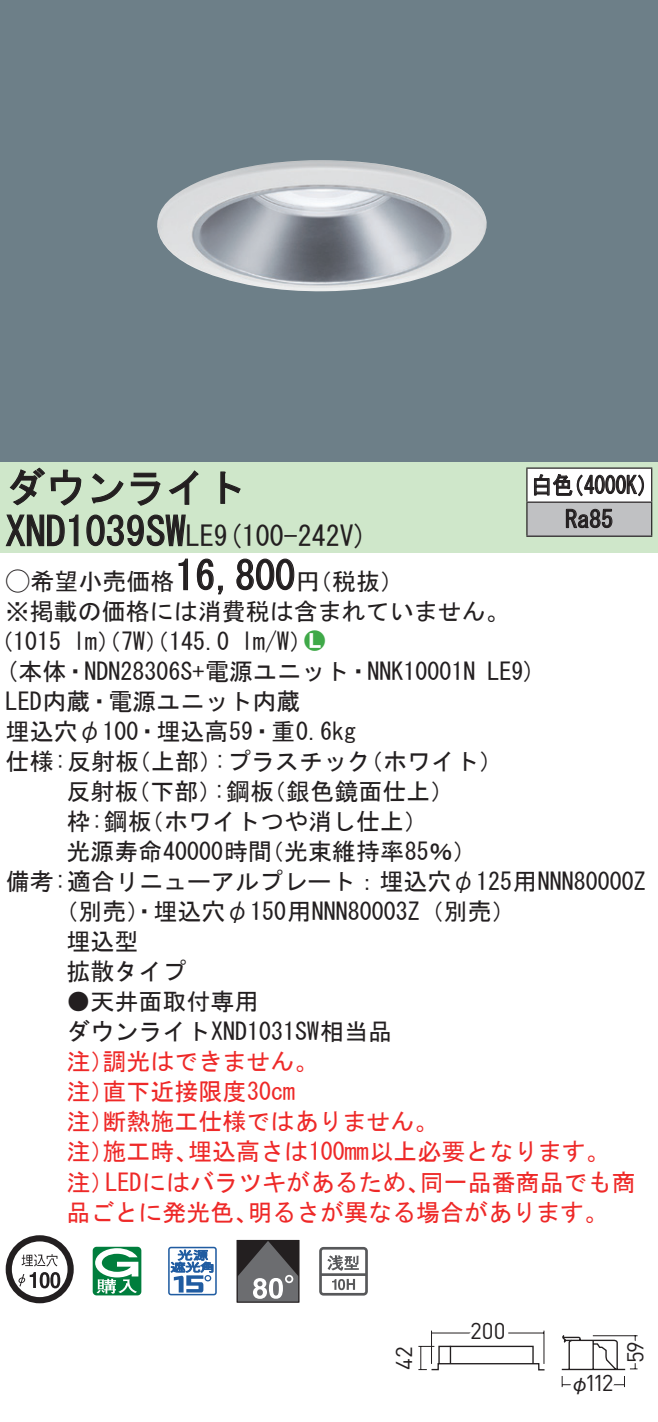
<style>
.page{position:relative;width:658px;height:1422px;background:#fff}
.page>*{position:absolute;margin:0;border:0;box-sizing:border-box;transform-origin:0 0}
.t1{font:40px "MS Gothic";color:#231f20}
.t2{font:28px "MS Gothic";color:#231f20}
.t3{font:24px/30.4px "MS Gothic";color:#231f20}
.t4{font:24px/30px "MS Gothic";color:#ee2928}
.t5{font:24px/34px "MS Gothic";color:#231f20;scale:.88 1}
.t6{font:24px "Ford Classification 1";color:#3fa948}
.t7{font:22.8px "DINOT";letter-spacing:-.025em;color:#231f20}
.t8{font:20px "Gothic BBB Pro Medium 90 pv RKSJ H";color:#231f20}
.s1{font-size:28px}
.s2{font-family:"Ford Classification 1"}
.s3{color:#fff}
</style>
<div class="page">
<div style="left:0;top:0;width:658px;height:462px;background:#6d7f88"></div>
<img style="left:157px;top:160px;width:330px;height:131px">
<div style="left:0;top:462px;width:658px;height:90px;background:#cfe7ca"></div>
<svg style="left:9px;top:467px;width:73px;height:39px"></svg>
<svg style="left:91px;top:473px;width:33px;height:30px"></svg>
<svg style="left:130px;top:472px;width:30px;height:34px"></svg>
<svg style="left:168px;top:470px;width:30px;height:35px"></svg>
<svg style="left:220px;top:471px;width:21px;height:33px"></svg>
<svg style="left:5px;top:514px;width:74px;height:32px"></svg>
<svg style="left:86px;top:514px;width:100px;height:33px"></svg>
<svg style="left:178px;top:558px;width:10px;height:32px"></svg>
<svg style="left:196px;top:558px;width:27px;height:37px"></svg>
<svg style="left:236px;top:558px;width:59px;height:32px"></svg>
<svg style="left:6px;top:1235px;width:68px;height:68px"></svg>
<svg style="left:40px;top:1271px;width:10px;height:17px"></svg>
<svg style="left:50px;top:1271px;width:10px;height:17px"></svg>
<svg style="left:93px;top:1246px;width:48px;height:49px"></svg>
<svg style="left:168px;top:1246px;width:49px;height:49px"></svg>
<div style="left:237px;top:1239px;width:62px;height:63px;border:1px solid #231f20"></div>
<svg style="left:237px;top:1240px;width:62px;height:61px;background:#636365"></svg>
<svg style="left:319px;top:1247px;width:49px;height:48px"></svg>
<div style="left:527px;top:468px;width:124px;height:34px;background:#fff"></div>
<div style="left:527px;top:502px;width:124px;height:34px;background:#c0c1c3"></div>
<hr style="left:526px;top:467px;width:126px;height:2px;background:#231f20">
<hr style="left:526px;top:468px;width:1px;height:33px;background:#231f20">
<hr style="left:651px;top:468px;width:1px;height:33px;background:#231f20">
<hr style="left:526px;top:501px;width:126px;height:2px;background:#231f20">
<hr style="left:526px;top:502px;width:1px;height:33px;background:#231f20">
<hr style="left:651px;top:502px;width:1px;height:33px;background:#231f20">
<hr style="left:526px;top:535px;width:126px;height:2px;background:#231f20">
<svg style="left:534px;top:474px;width:110px;height:23px"></svg>
<svg style="left:565px;top:508px;width:47px;height:20px"></svg>
<svg style="left:561px;top:1335px;width:77px;height:53px"></svg>
<svg style="left:418px;top:1330px;width:127px;height:41px"></svg>
<h1 class="t1" style="left:6px;top:467px;width:242px">ダウンライト</h1>
<p class="t2" style="left:214px;top:522px;width:155px">(9 100-242 (V</p>
<h1 class="t1" style="left:6px;top:511px;width:210px">XND1039SW<span class="s1">LE</span></h1>
<h1 class="t1" style="left:175px;top:555px;width:121px">16,800</h1>
<p class="t3" style="left:6px;top:566px;width:505px"><span class="s2">A</span>希望小売価格<br>※掲載の価格には消費税は含まれていません。</p>
<p class="t6" style="left:304px;top:629px;width:22px">2<span class="s3">7</span></p>
<p class="t3" style="left:296px;top:566px;width:109px">（円税抜(</p>
<p class="t3" style="left:241px;top:626px;width:73px">l m (W/</p>
<p class="t3" style="left:-11px;top:626px;width:74px">（1015</p>
<p class="t3" style="left:73px;top:626px;width:158px">lm）（ ）（W 7 145.0</p>
<p class="t5" style="left:565px;top:468px;width:56px;text-indent:-34px">白色<br>Ra85</p>
<p class="t5" style="left:563px;top:468px;width:110px">（4000 (K</p>
<p class="t3" style="left:6px;top:656px;width:471px">(本体・NDN28306 +S 電源ユニット・NNK10001N</p>
<p class="t3" style="left:6px;top:686px;width:296px">LED内蔵・電源ユニット内蔵</p>
<p class="t3" style="left:6px;top:716px;width:352px">埋込穴φ100・埋込高59・重0.6kg</p>
<p class="t3" style="left:359px;top:746px;width:145px">（ホワイト(</p>
<p class="t3" style="left:487px;top:656px;width:50px">LE (9</p>
<p class="t3" style="left:214px;top:746px;width:158px">:プラスチック</p>
<p class="t3" style="left:6px;top:746px;width:135px">仕様:反射板</p>
<p class="t3" style="left:127px;top:746px;width:97px">（上部）</p>
<p class="t3" style="left:66px;top:776px;width:74px">反射板</p>
<p class="t3" style="left:126px;top:776px;width:97px">（下部）</p>
<p class="t3" style="left:262px;top:776px;width:194px">（銀色鏡面仕上(</p>
<p class="t3" style="left:213px;top:776px;width:62px">:鋼板</p>
<p class="t3" style="left:66px;top:806px;width:87px">枠:鋼板</p>
<p class="t3" style="left:140px;top:806px;width:290px">（ホワイトつや消し仕上(</p>
<p class="t3" style="left:66px;top:836px;width:207px">光源寿命40000時間</p>
<p class="t3" style="left:6px;top:866px;width:641px">備考:適合リニューアルプレート：埋込穴φ125用NNN80000Z</p>
<p class="t3" style="left:54px;top:896px;width:463px">（別売）・埋込穴φ150用NNN80003 （Z 別売(</p>
<p class="t3" style="left:66px;top:926px;width:74px">埋込型</p>
<p class="t3" style="left:66px;top:956px;width:121px">拡散タイプ</p>
<p class="t3" style="left:66px;top:986px;width:327px">●天井面取付専用<br>ダウンライトXND1031SW相当品</p>
<p class="t4" style="left:102px;top:1046px;width:217px">調光はできません。</p>
<p class="t3" style="left:260px;top:836px;width:218px">（光束維持率85％(</p>
<p class="t4" style="left:102px;top:1046px;width:194px;text-indent:-36px">注）<br>直下近接限度30cm</p>
<p class="t4" style="left:102px;top:1076px;width:337px;text-indent:-36px">注）<br>断熱施工仕様ではありません。</p>
<p class="t4" style="left:66px;top:1106px;width:49px">注）</p>
<p class="t4" style="left:188px;top:1136px;width:423px">埋込高さは100mm以上必要となります。</p>
<p class="t4" style="left:102px;top:1136px;width:97px">施工時、</p>
<p class="t4" style="left:66px;top:1136px;width:49px">注）</p>
<p class="t4" style="left:66px;top:1166px;width:49px">注）</p>
<p class="t4" style="left:105px;top:1166px;width:326px">LEDにはバラツキがあるため、</p>
<p class="t4" style="left:420px;top:1166px;width:217px">同一品番商品でも商</p>
<p class="t4" style="left:66px;top:1196px;width:194px">品ごとに発光色、</p>
<p class="t4" style="left:248px;top:1196px;width:362px">明るさが異なる場合があります。</p>
<p class="t7" style="left:388px;top:1369px;width:25px;rotate:-90deg">42</p>
<p class="t7" style="left:470px;top:1314px;width:37px">200</p>
<p class="t7" style="left:585px;top:1367px;width:30px">112</p>
<p class="t8" style="left:570px;top:1366px;width:21px">φ</p>
<p class="t7" style="left:619px;top:1362px;width:24px;rotate:-90deg">59</p>
</div>
